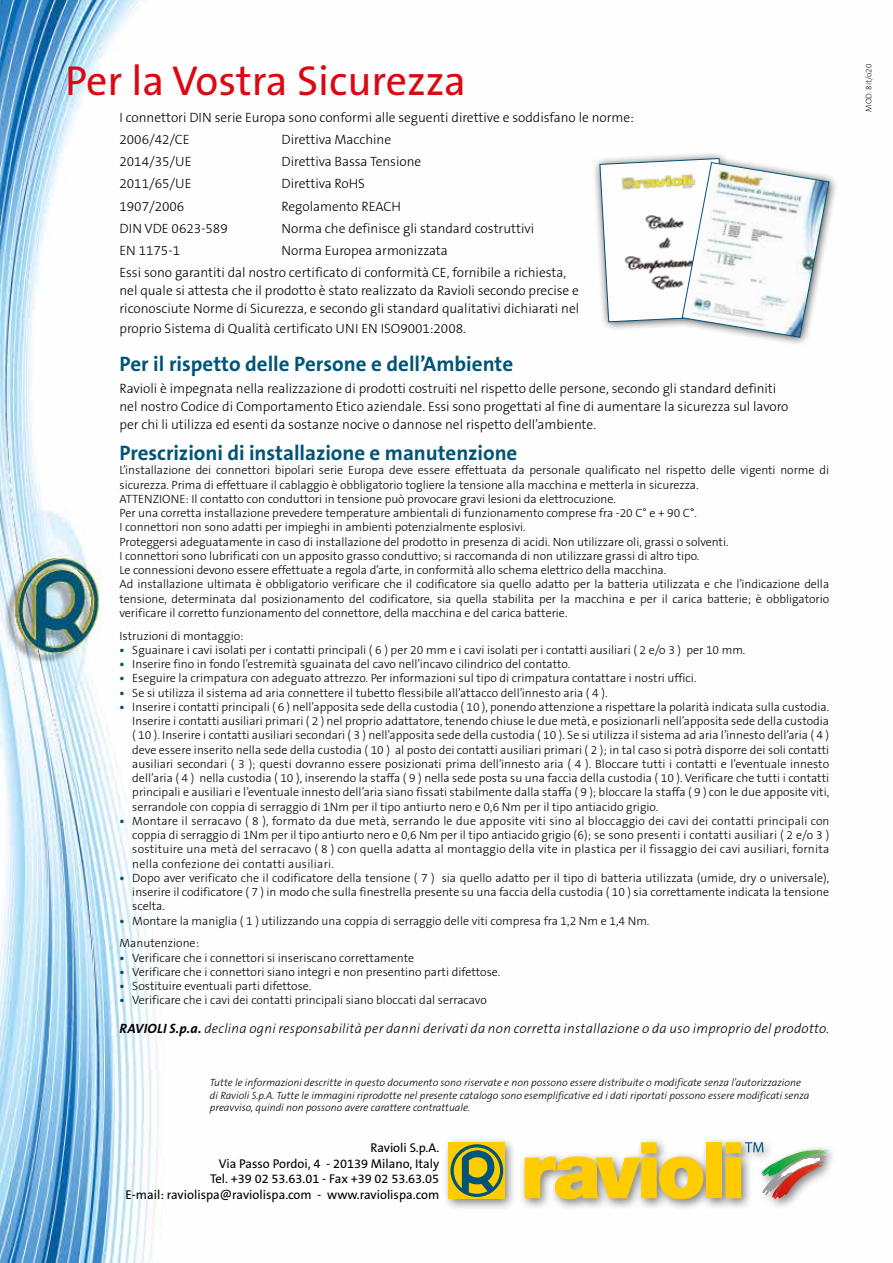
<style>
.page{position:relative;width:893px;height:1263px;background:#fff}
.page>*{position:absolute;margin:0;border:0;box-sizing:border-box;transform-origin:0 0}
.t1{font:42px "The Sans B W5 Plain";color:#db0812}
.t2{font:700 21px "The Sans B W7";letter-spacing:-.005em;color:#005478}
.t3{font:300 13.5px/18px "The Sans B W3";letter-spacing:-.005em;color:#000}
.t4{font:italic 300 13.5px "The Sans B W3";letter-spacing:.02em;color:#000}
.t5{font:12.75px/15.8px "The Sans B W5 Plain";color:#000;text-align:right}
.t6{font:300 12px/14.2px "The Sans B W3";letter-spacing:-.005em;color:#000;text-align:justify}
.t7{font:italic 300 10.5px/12.6px "The Sans B W3";color:#000}
.t8{font:200 8.25px "The Sans B W2";color:#000}
.s1{font-family:"The Sans B W7";font-weight:700;color:#005478}
.s2{font-family:"The Sans B W7";font-weight:700}
</style>
<div class="page">
<img style="left:0;top:0;width:158px;height:1263px">
<div style="left:592px;top:150px;width:246px;height:197px;background:#000;opacity:.75"></div>
<svg style="left:600px;top:158px;width:229px;height:179px"></svg>
<div style="left:443px;top:1136px;width:397px;height:75px;background:#000;opacity:.5"></div>
<svg style="left:525px;top:1142px;width:178px;height:57px"></svg>
<div style="left:706px;top:1142px;width:16px;height:56px;background:#fc0"></div>
<div style="left:449px;top:1142px;width:56px;height:57px;background:#fc0"></div>
<svg style="left:450px;top:1144px;width:53px;height:53px"></svg>
<svg style="left:726px;top:1142px;width:100px;height:57px"></svg>
<h1 class="t1" style="left:65px;top:54px;width:403px">Per la Vostra Sicurezza</h1>
<p class="t3" style="left:120px;top:106px;width:516px;line-height:22.2px">I connettori DIN serie Europa sono conformi alle seguenti direttive e soddisfano le norme:<br>2006/42/CE</p>
<p class="t3" style="left:282px;top:130px;width:111px">Direttiva Macchine</p>
<p class="t3" style="left:120px;top:153px;width:74px">2014/35/UE</p>
<p class="t3" style="left:282px;top:153px;width:141px">Direttiva Bassa Tensione</p>
<p class="t3" style="left:120px;top:175px;width:74px">2011/65/UE</p>
<p class="t3" style="left:282px;top:175px;width:85px">Direttiva RoHS</p>
<p class="t3" style="left:120px;top:197px;width:66px">1907/2006</p>
<p class="t3" style="left:282px;top:197px;width:121px">Regolamento REACH</p>
<p class="t3" style="left:120px;top:219px;width:110px">DIN VDE 0623-589</p>
<p class="t3" style="left:282px;top:219px;width:254px">Norma che definisce gli standard costruttivi</p>
<p class="t3" style="left:120px;top:242px;width:62px">EN 1175-1</p>
<p class="t3" style="left:120px;top:240px;width:448px;line-height:22.2px;text-indent:162px">Norma Europea armonizzata<br>Essi sono garantiti dal nostro certificato di conformità CE, fornibile a richiesta,</p>
<p class="t3" style="left:120px;top:282px;width:461px">nel quale si attesta che il prodotto è stato realizzato da Ravioli secondo precise e riconosciute Norme di Sicurezza, e secondo gli standard qualitativi dichiarati nel</p>
<p class="t3" style="left:120px;top:319px;width:348px">proprio Sistema di Qualità certificato UNI EN ISO9001:2008.</p>
<h2 class="t2" style="left:120px;top:350px;width:395px">Per il rispetto delle Persone e dell’Ambiente</h2>
<p class="t3" style="left:120px;top:380px;width:670px">Ravioli è impegnata nella realizzazione di prodotti costruiti nel rispetto delle persone, secondo gli standard definiti nel nostro Codice di Comportamento Etico aziendale. Essi sono progettati al fine di aumentare la sicurezza sul lavoro per chi li utilizza ed esenti da sostanze nocive o dannose nel rispetto dell’ambiente.</p>
<h2 class="t2" style="left:120px;top:440px;width:399px">Prescrizioni di installazione e manutenzione</h2>
<p class="t6" style="left:120px;top:463px;width:711px;text-align:left">L’installazione dei connettori bipolari serie Europa deve essere effettuata da personale qualificato nel rispetto delle vigenti norme di sicurezza. Prima di effettuare il cablaggio è obbligatorio togliere la tensione alla macchina e metterla in sicurezza.<br>ATTENZIONE: Il contatto con conduttori in tensione può provocare gravi lesioni da elettrocuzione.<br>Per una corretta installazione prevedere temperature ambientali di funzionamento comprese fra -20 C° e + 90 C°.<br>I connettori non sono adatti per impieghi in ambienti potenzialmente esplosivi.<br>Proteggersi adeguatamente in caso di installazione del prodotto in presenza di acidi. Non utilizzare oli, grassi o solventi.<br>I connettori sono lubrificati con un apposito grasso conduttivo; si raccomanda di non utilizzare grassi di altro tipo.<br>Le connessioni devono essere effettuate a regola d’arte, in conformità allo schema elettrico della macchina.<br>Ad installazione ultimata è obbligatorio verificare che il codificatore sia quello adatto per la batteria utilizzata e che l’indicazione della tensione, determinata dal posizionamento del codificatore, sia quella stabilita per la macchina e per il carica batterie; è obbligatorio verificare il corretto funzionamento del connettore, della macchina e del carica batterie.</p>
<p class="t6" style="left:120px;top:628px;width:126px">Istruzioni di montaggio:</p>
<p class="t6" style="left:120px;top:643px;width:627px"><span class="s1">•</span> Sguainare i cavi isolati per i contatti principali ( 6 ) per 20 mm e i cavi isolati per i contatti ausiliari ( 2 e/o 3 ) per 10 mm.</p>
<p class="t6" style="left:120px;top:657px;width:452px"><span class="s1">•</span> Inserire fino in fondo l’estremità sguainata del cavo nell’incavo cilindrico del contatto.</p>
<p class="t6" style="left:120px;top:671px;width:578px"><span class="s1">•</span> Eseguire la crimpatura con adeguato attrezzo. Per informazioni sul tipo di crimpatura contattare i nostri uffici.</p>
<p class="t6" style="left:120px;top:685px;width:489px"><span class="s1">•</span> Se si utilizza il sistema ad aria connettere il tubetto flessibile all’attacco dell’innesto aria ( 4 ).</p>
<p class="t6" style="left:132px;top:700px;width:698px;text-indent:-13px"><span class="s1">•</span> Inserire i contatti principali ( 6 ) nell’apposita sede della custodia ( 10 ), ponendo attenzione a rispettare la polarità indicata sulla custodia.<br>Inserire i contatti ausiliari primari ( 2 ) nel proprio adattatore, tenendo chiuse le due metà, e posizionarli nell’apposita sede della custodia ( 10 ). Inserire i contatti ausiliari secondari ( 3 ) nell’apposita sede della custodia ( 10 ). Se si utilizza il sistema ad aria l’innesto dell’aria ( 4 ) deve essere inserito nella sede della custodia ( 10 ) al posto dei contatti ausiliari primari ( 2 ); in tal caso si potrà disporre dei soli contatti ausiliari secondari ( 3 ); questi dovranno essere posizionati prima dell’innesto aria ( 4 ). Bloccare tutti i contatti e l’eventuale innesto dell’aria ( 4 ) nella custodia ( 10 ), inserendo la staffa ( 9 ) nella sede posta su una faccia della custodia ( 10 ). Verificare che tutti i contatti principali e ausiliari e l’eventuale innesto dell’aria siano fissati stabilmente dalla staffa ( 9 ); bloccare la staffa ( 9 ) con le due apposite viti, serrandole con coppia di serraggio di 1Nm per il tipo antiurto nero e 0,6 Nm per il tipo antiacido grigio.</p>
<p class="t6" style="left:132px;top:814px;width:698px;text-indent:-13px"><span class="s1">•</span> Montare il serracavo ( 8 ), formato da due metà, serrando le due apposite viti sino al bloccaggio dei cavi dei contatti principali con coppia di serraggio di 1Nm per il tipo antiurto nero e 0,6 Nm per il tipo antiacido grigio (6); se sono presenti i contatti ausiliari ( 2 e/o 3 ) sostituire una metà del serracavo ( 8 ) con quella adatta al montaggio della vite in plastica per il fissaggio dei cavi ausiliari, fornita nella confezione dei contatti ausiliari.</p>
<p class="t6" style="left:132px;top:871px;width:698px;text-indent:-13px"><span class="s1">•</span> Dopo aver verificato che il codificatore della tensione ( 7 ) sia quello adatto per il tipo di batteria utilizzata (umide, dry o universale), inserire il codificatore ( 7 ) in modo che sulla finestrella presente su una faccia della custodia ( 10 ) sia correttamente indicata la tensione scelta.</p>
<p class="t6" style="left:120px;top:909px;width:531px;line-height:22.8px"><span class="s1">•</span> Montare la maniglia ( 1 ) utilizzando una coppia di serraggio delle viti compresa fra 1,2 Nm e 1,4 Nm.<br>Manutenzione:</p>
<p class="t6" style="left:120px;top:950px;width:296px"><span class="s1">•</span> Verificare che i connettori si inseriscano correttamente</p>
<p class="t6" style="left:120px;top:965px;width:382px"><span class="s1">•</span> Verificare che i connettori siano integri e non presentino parti difettose.</p>
<p class="t6" style="left:120px;top:979px;width:193px"><span class="s1">•</span> Sostituire eventuali parti difettose.</p>
<p class="t6" style="left:120px;top:993px;width:369px"><span class="s1">•</span> Verificare che i cavi dei contatti principali siano bloccati dal serracavo</p>
<p class="t4" style="left:120px;top:1020px;width:711px"><span class="s2">RAVIOLI S.p.a.</span> declina ogni responsabilità per danni derivati da non corretta installazione o da uso improprio del prodotto.</p>
<p class="t7" style="left:210px;top:1076px;width:601px">Tutte le informazioni descritte in questo documento sono riservate e non possono essere distribuite o modificate senza l’autorizzazione di Ravioli S.p.A. Tutte le immagini riprodotte nel presente catalogo sono esemplificative ed i dati riportati possono essere modificati senza preavviso, quindi non possono avere carattere contrattuale.</p>
<p class="t5" style="left:125px;top:1140px;width:315px">Ravioli S.p.A.<br>Via Passo Pordoi, 4 - 20139 Milano, Italy<br>Tel. +39 02 53.63.01 - Fax +39 02 53.63.05<br>E-mail: raviolispa@raviolispa.com - www.raviolispa.com</p>
<p class="t8" style="left:863px;top:112px;width:49px;rotate:-90deg">MOD. 8it/o20</p>
</div>
